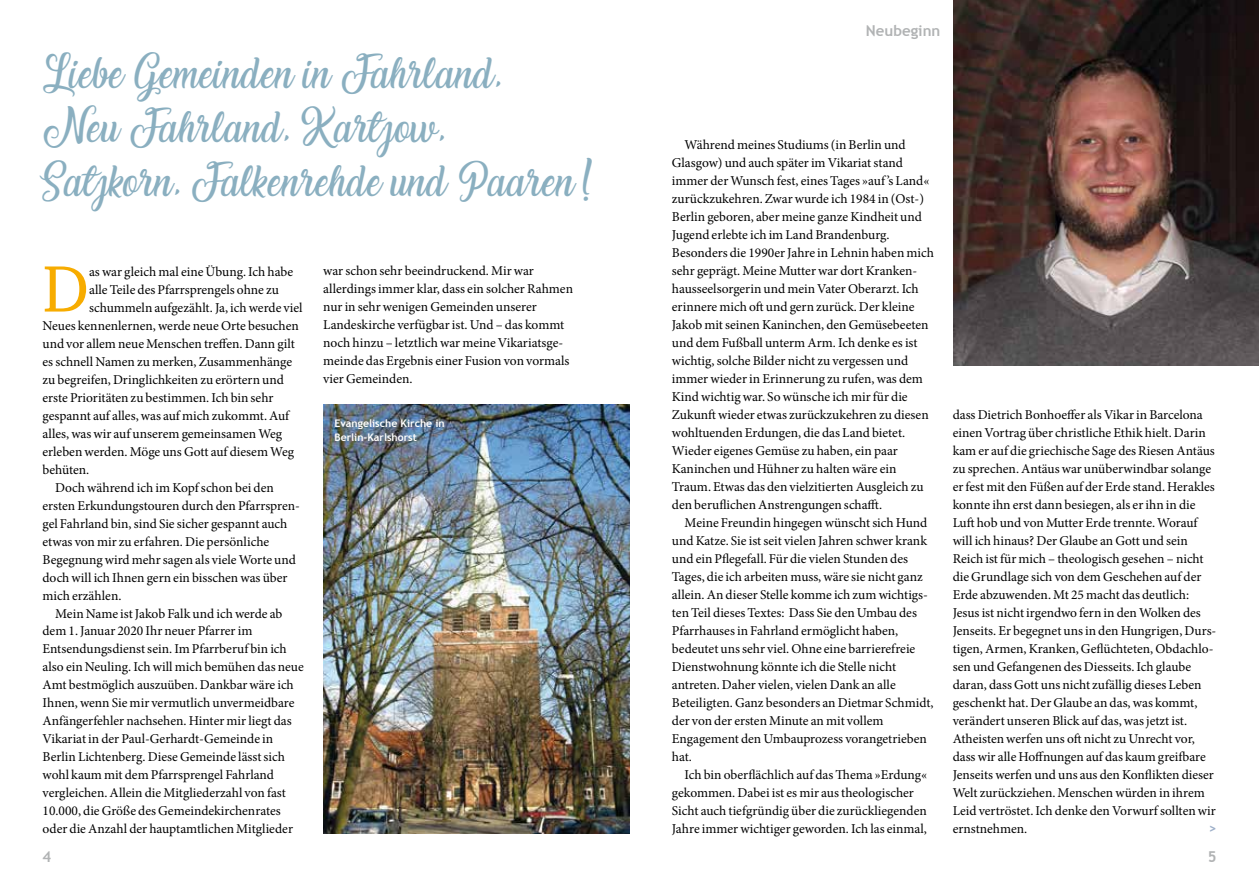
<style>
.page{position:relative;width:1259px;height:893px;background:#fff}
.page>*{position:absolute;margin:0;border:0;box-sizing:border-box;transform-origin:0 0}
.t1{font:67.2px "Charter";color:#f7ac00}
.t2{font:33px/54px "Laughing and Smiling";letter-spacing:.02em;color:#8aafc0}
.t3{font:700 15px "Trebuchet MS";color:#b1b3b4}
.t4{font:13.5px/18px "Minion Pro";color:#000}
.t5{font:700 13.5px "Trebuchet MS";color:#9dafc9}
.t6{font:700 10.5px/13.5px "Trebuchet MS";color:#fff}
</style>
<div class="page">
<img style="left:953px;top:0;width:306px;height:366px">
<img style="left:323px;top:405px;width:306px;height:429px">
<h2 class="t2" style="left:43px;top:41px;width:557px">Liebe Gemeinden in Fahrland‚<br>Neu Fahrland‚ Kartzow‚<br>Satzkorn‚ Falkenrehde und Paaren!</h2>
<h1 class="t1" style="left:43px;top:231px;width:48px">D</h1>
<p class="t4" style="left:89px;top:262px;width:206px">as war gleich mal eine Übung. Ich habe</p>
<p class="t4" style="left:89px;top:280px;width:191px">alle Teile des Pfarrsprengels ohne zu</p>
<p class="t4" style="left:89px;top:298px;width:215px">schummeln aufgezählt. Ja, ich werde viel</p>
<p class="t4" style="left:43px;top:316px;width:258px">Neues kennenlernen, werde neue Orte besuchen</p>
<p class="t4" style="left:43px;top:334px;width:254px">und vor allem neue Menschen treffen. Dann gilt</p>
<p class="t4" style="left:43px;top:352px;width:251px">es schnell Namen zu merken, Zusammenhänge</p>
<p class="t4" style="left:43px;top:370px;width:243px">zu begreifen, Dringlichkeiten zu erörtern und</p>
<p class="t4" style="left:43px;top:388px;width:232px">erste Prioritäten zu bestimmen. Ich bin sehr</p>
<p class="t4" style="left:43px;top:406px;width:248px">gespannt auf alles, was auf mich zukommt. Auf</p>
<p class="t4" style="left:43px;top:424px;width:241px">alles, was wir auf unserem gemeinsamen Weg</p>
<p class="t4" style="left:43px;top:442px;width:253px">erleben werden. Möge uns Gott auf diesem Weg</p>
<p class="t4" style="left:43px;top:460px;width:48px">behüten.</p>
<p class="t4" style="left:55px;top:478px;width:220px">Doch während ich im Kopf schon bei den</p>
<p class="t4" style="left:43px;top:496px;width:259px">ersten Erkundungstouren durch den Pfarrspren-</p>
<p class="t4" style="left:43px;top:514px;width:246px">gel Fahrland bin, sind Sie sicher gespannt auch</p>
<p class="t4" style="left:43px;top:532px;width:228px">etwas von mir zu erfahren. Die persönliche</p>
<p class="t4" style="left:43px;top:550px;width:255px">Begegnung wird mehr sagen als viele Worte und</p>
<p class="t4" style="left:43px;top:568px;width:246px">doch will ich Ihnen gern ein bisschen was über</p>
<p class="t4" style="left:43px;top:586px;width:80px">mich erzählen.</p>
<p class="t4" style="left:55px;top:604px;width:229px">Mein Name ist Jakob Falk und ich werde ab</p>
<p class="t4" style="left:43px;top:622px;width:211px">dem 1. Januar 2020 Ihr neuer Pfarrer im</p>
<p class="t4" style="left:43px;top:640px;width:246px">Entsendungsdienst sein. Im Pfarrberuf bin ich</p>
<p class="t4" style="left:43px;top:658px;width:263px">also ein Neuling. Ich will mich bemühen das neue</p>
<p class="t4" style="left:43px;top:676px;width:253px">Amt bestmöglich auszuüben. Dankbar wäre ich</p>
<p class="t4" style="left:43px;top:694px;width:253px">Ihnen, wenn Sie mir vermutlich unvermeidbare</p>
<p class="t4" style="left:43px;top:712px;width:251px">Anfängerfehler nachsehen. Hinter mir liegt das</p>
<p class="t4" style="left:43px;top:730px;width:232px">Vikariat in der Paul-Gerhardt-Gemeinde in</p>
<p class="t4" style="left:43px;top:748px;width:244px">Berlin Lichtenberg. Diese Gemeinde lässt sich</p>
<p class="t4" style="left:43px;top:766px;width:233px">wohl kaum mit dem Pfarrsprengel Fahrland</p>
<p class="t4" style="left:43px;top:784px;width:245px">vergleichen. Allein die Mitgliederzahl von fast</p>
<p class="t4" style="left:43px;top:802px;width:240px">10.000, die Größe des Gemeindekirchenrates</p>
<p class="t4" style="left:43px;top:820px;width:252px">oder die Anzahl der hauptamtlichen Mitglieder</p>
<p class="t4" style="left:323px;top:262px;width:251px">war schon sehr beeindruckend. Mir war allerdings immer klar, dass ein solcher Rahmen nur in sehr wenigen Gemeinden unserer Landeskirche verfügbar ist. Und – das kommt noch hinzu – letztlich war meine Vikariatsge&shy;meinde das Ergebnis einer Fusion von vormals vier Gemeinden.</p>
<p class="t6" style="left:334px;top:417px;width:112px">Evangelische Kirche in<br>Berlin-Karlshorst</p>
<p class="t3" style="left:866px;top:21px;width:76px">Neubeginn</p>
<p class="t4" style="left:672px;top:136px;width:264px;text-indent:13px">Während meines Studiums (in Berlin und Glasgow) und auch später im Vikariat stand immer der Wunsch fest, eines Tages »auf ’s Land« zurückzukehren. Zwar wurde ich 1984 in (Ost-)<br>Berlin geboren, aber meine ganze Kindheit und Jugend erlebte ich im Land Brandenburg.<br>Besonders die 1990er Jahre in Lehnin haben mich sehr geprägt. Meine Mutter war dort Kranken&shy;hausseelsorgerin und mein Vater Oberarzt. Ich erinnere mich oft und gern zurück. Der kleine Jakob mit seinen Kaninchen, den Gemüsebeeten und dem Fußball unterm Arm. Ich denke es ist wichtig, solche Bilder nicht zu vergessen und immer wieder in Erinnerung zu rufen, was dem Kind wichtig war. So wünsche ich mir für die Zukunft wieder etwas zurückzukehren zu diesen wohltuenden Erdungen, die das Land bietet.<br>Wieder eigenes Gemüse zu haben, ein paar Kaninchen und Hühner zu halten wäre ein Traum. Etwas das den vielzitierten Ausgleich zu den beruflichen Anstrengungen schafft.</p>
<p class="t4" style="left:672px;top:514px;width:263px;text-indent:13px">Meine Freundin hingegen wünscht sich Hund und Katze. Sie ist seit vielen Jahren schwer krank und ein Pflegefall. Für die vielen Stunden des Tages, die ich arbeiten muss, wäre sie nicht ganz allein. An dieser Stelle komme ich zum wichtigs&shy;ten Teil dieses Textes: Dass Sie den Umbau des Pfarrhauses in Fahrland ermöglicht haben, bedeutet uns sehr viel. Ohne eine barrierefreie Dienstwohnung könnte ich die Stelle nicht antreten. Daher vielen, vielen Dank an alle Beteiligten. Ganz besonders an Dietmar Schmidt, der von der ersten Minute an mit vollem Engagement den Umbauprozess vorangetrieben hat.</p>
<p class="t4" style="left:672px;top:766px;width:257px;text-indent:13px">Ich bin oberflächlich auf das Thema »Erdung« gekommen. Dabei ist es mir aus theologischer Sicht auch tiefgründig über die zurückliegenden Jahre immer wichtiger geworden. Ich las einmal,</p>
<p class="t4" style="left:952px;top:406px;width:265px">dass Dietrich Bonhoeffer als Vikar in Barcelona einen Vortrag über christliche Ethik hielt. Darin kam er auf die griechische Sage des Riesen Antäus zu sprechen. Antäus war unüberwindbar solange er fest mit den Füßen auf der Erde stand. Herakles konnte ihn erst dann besiegen, als er ihn in die Luft hob und von Mutter Erde trennte. Worauf will ich hinaus? Der Glaube an Gott und sein Reich ist für mich – theologisch gesehen – nicht die Grundlage sich von dem Geschehen auf der Erde abzuwenden. Mt 25 macht das deutlich:<br>Jesus ist nicht irgendwo fern in den Wolken des Jenseits. Er begegnet uns in den Hungrigen, Durs&shy;tigen, Armen, Kranken, Geflüchteten, Obdachlo&shy;sen und Gefangenen des Diesseits. Ich glaube daran, dass Gott uns nicht zufällig dieses Leben geschenkt hat. Der Glaube an das, was kommt, verändert unseren Blick auf das, was jetzt ist.<br>Atheisten werfen uns oft nicht zu Unrecht vor, dass wir alle Hoffnungen auf das kaum greifbare Jenseits werfen und uns aus den Konflikten dieser Welt zurückziehen. Menschen würden in ihrem Leid vertröstet. Ich denke den Vorwurf sollten wir ernstnehmen.</p>
<p class="t5" style="left:1208px;top:820px;width:9px">&gt;</p>
<p class="t3" style="left:43px;top:847px;width:10px">4</p>
<p class="t3" style="left:1207px;top:847px;width:10px">5</p>
</div>
